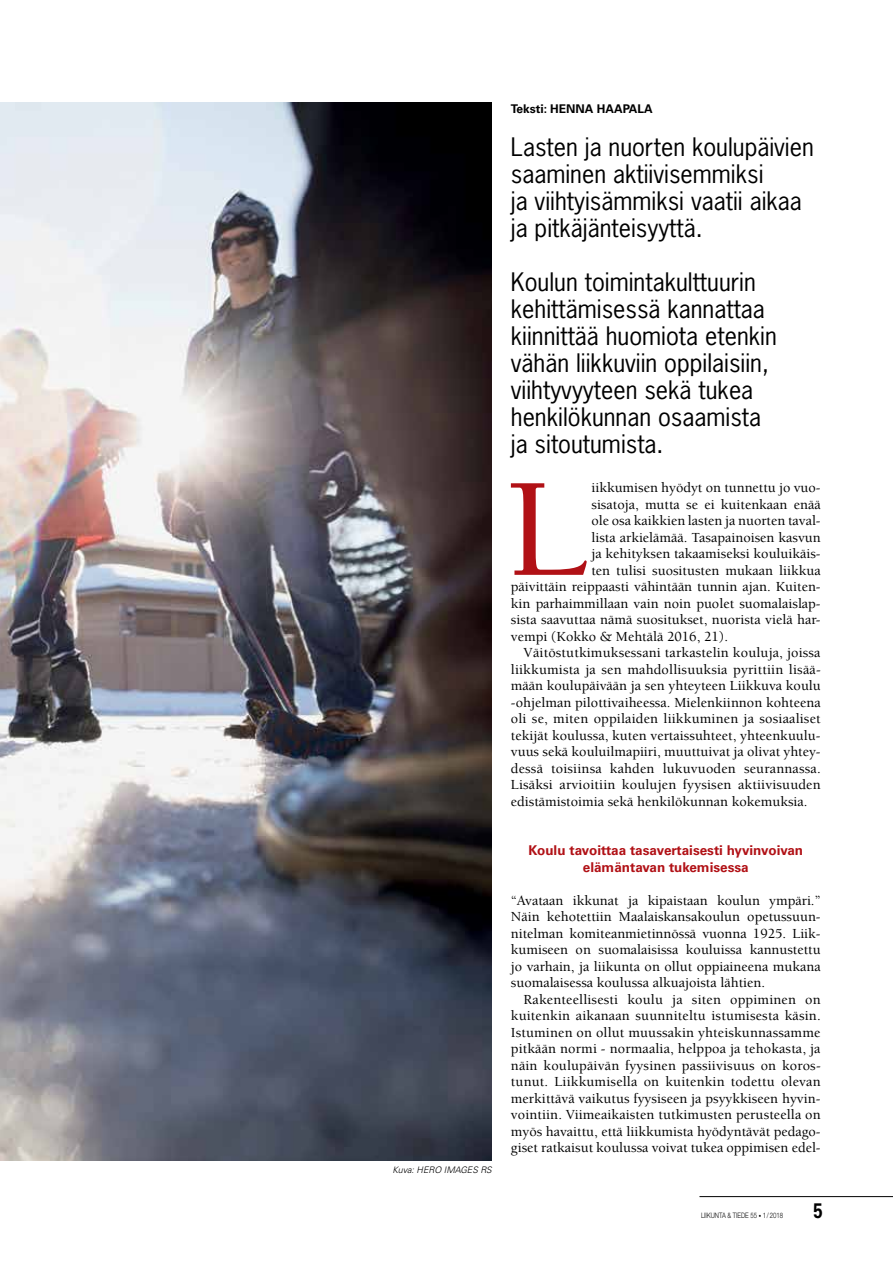
<style>
.page{position:relative;width:893px;height:1263px;background:#fff}
.page>*{position:absolute;margin:0;border:0;box-sizing:border-box;transform-origin:0 0}
.t1{font:500 144.15px "Berkeley";color:#b11116}
.t2{font:24px/27px "News Gothic";color:#000}
.t3{font:700 21px "Univers";color:#000;scale:.8 1}
.t4{font:500 14.25px/16.5px "Berkeley";color:#000;text-align:justify}
.t5{font:700 13.5px/16.5px "Univers";color:#b11116;text-align:center}
.t6{font:700 12px "Univers";color:#000}
.t7{font:italic 300 9px "Univers";letter-spacing:-.01em;color:#000}
.t8{font:300 7.5px "Helvetica Neue";color:#000;scale:.8 1}
.s1{font-size:6px}
</style>
<div class="page">
<img style="left:0;top:102px;width:491px;height:1059px">
<hr style="left:699px;top:1196px;width:194px;height:1px;background:#000">
<p class="t7" style="left:393px;top:1164px;width:101px">Kuva: HERO IMAGES RS</p>
<p class="t6" style="left:511px;top:101px;width:144px">Teksti: HENNA HAAPALA</p>
<h2 class="t2" style="left:511px;top:133px;width:304px">Lasten ja nuorten koulupäivien saaminen aktiivisemmiksi<br>ja viihtyisämmiksi vaatii aikaa ja pitkäjänteisyyttä.</h2>
<h2 class="t2" style="left:511px;top:268px;width:267px">Koulun toimintakulttuurin kehittämisessä kannattaa kiinnittää huomiota etenkin vähän liikkuviin oppilaisiin, viihtyvyyteen sekä tukea henkilökunnan osaamista ja sitoutumista.</h2>
<h1 class="t1" style="left:507px;top:453px;width:82px">L</h1>
<p class="t4" style="left:591px;top:480px;width:231px">iikkumisen hyödyt on tunnettu jo vuo-</p>
<p class="t4" style="left:591px;top:496px;width:231px">sisatoja, mutta se ei kuitenkaan enää</p>
<p class="t4" style="left:591px;top:513px;width:231px">ole osa kaikkien lasten ja nuorten taval-</p>
<p class="t4" style="left:591px;top:529px;width:231px">lista arkielämää. Tasapainoisen kasvun</p>
<p class="t4" style="left:591px;top:546px;width:231px">ja kehityksen takaamiseksi kouluikäis-</p>
<p class="t4" style="left:591px;top:562px;width:231px">ten tulisi suositusten mukaan liikkua</p>
<p class="t4" style="left:511px;top:579px;width:311px">päivittäin reippaasti vähintään tunnin ajan. Kuiten-</p>
<p class="t4" style="left:511px;top:595px;width:311px">kin parhaimmillaan vain noin puolet suomalaislap-</p>
<p class="t4" style="left:511px;top:612px;width:311px">sista saavuttaa nämä suositukset, nuorista vielä har-</p>
<p class="t4" style="left:511px;top:628px;width:219px">vempi (Kokko &amp; Mehtälä 2016, 21).</p>
<p class="t4" style="left:524px;top:645px;width:298px">Väitöstutkimuksessani tarkastelin kouluja, joissa</p>
<p class="t4" style="left:511px;top:661px;width:311px">liikkumista ja sen mahdollisuuksia pyrittiin lisää-</p>
<p class="t4" style="left:511px;top:678px;width:311px">mään koulupäivään ja sen yhteyteen Liikkuva koulu</p>
<p class="t4" style="left:511px;top:694px;width:311px">-ohjelman pilottivaiheessa. Mielenkiinnon kohteena</p>
<p class="t4" style="left:511px;top:711px;width:311px">oli se, miten oppilaiden liikkuminen ja sosiaaliset</p>
<p class="t4" style="left:511px;top:727px;width:311px">tekijät koulussa, kuten vertaissuhteet, yhteenkuulu-</p>
<p class="t4" style="left:511px;top:744px;width:311px">vuus sekä kouluilmapiiri, muuttuivat ja olivat yhtey-</p>
<p class="t4" style="left:511px;top:760px;width:311px">dessä toisiinsa kahden lukuvuoden seurannassa.</p>
<p class="t4" style="left:511px;top:777px;width:311px">Lisäksi arvioitiin koulujen fyysisen aktiivisuuden</p>
<p class="t4" style="left:511px;top:793px;width:298px">edistämistoimia sekä henkilökunnan kokemuksia.</p>
<p class="t5" style="left:528px;top:842px;width:276px">Koulu tavoittaa tasavertaisesti hyvinvoivan elämäntavan tukemisessa</p>
<p class="t4" style="left:511px;top:892px;width:311px">“Avataan ikkunat ja kipaistaan koulun ympäri.” Näin kehotettiin Maalaiskansakoulun opetussuun&shy;nitelman komiteanmietinnössä vuonna 1925. Liik&shy;kumiseen on suomalaisissa kouluissa kannustettu jo varhain, ja liikunta on ollut oppiaineena mukana suomalaisessa koulussa alkuajoista lähtien.</p>
<p class="t4" style="left:511px;top:991px;width:311px;text-indent:13px">Rakenteellisesti koulu ja siten oppiminen on kuitenkin aikanaan suunniteltu istumisesta käsin.<br>Istuminen on ollut muussakin yhteiskunnassamme pitkään normi - normaalia, helppoa ja tehokasta, ja näin koulupäivän fyysinen passiivisuus on koros&shy;tunut. Liikkumisella on kuitenkin todettu olevan merkittävä vaikutus fyysiseen ja psyykkiseen hyvin&shy;vointiin. Viimeaikaisten tutkimusten perusteella on myös havaittu, että liikkumista hyödyntävät pedago&shy;giset ratkaisut koulussa voivat tukea oppimisen edel-</p>
<p class="t8" style="left:701px;top:1211px;width:104px">LIIKUNTA &amp; TIEDE 55 <span class="s1">•</span> 1/2018</p>
<h3 class="t3" style="left:813px;top:1199px;width:13px">5</h3>
</div>
